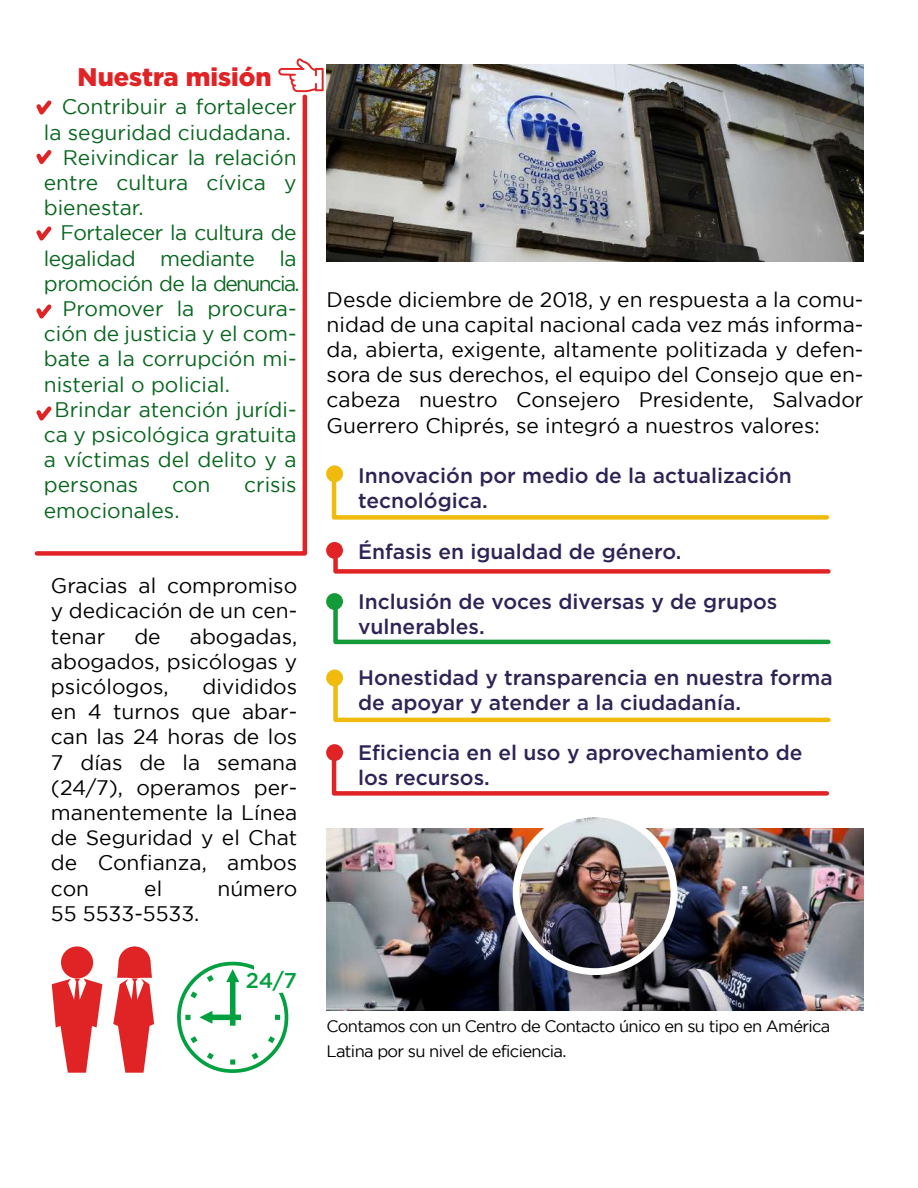
<style>
.page{position:relative;width:918px;height:1188px;background:#fff}
.page>*{position:absolute;margin:0;border:0;box-sizing:border-box;transform-origin:0 0}
.t1{font:900 25.5px "Gotham";color:#e02426}
.t2{font:500 21.45px "Gotham";color:#03a041}
.t3{font:21px/25.2px "Gotham";color:#000;text-align:justify}
.t4{font:21px "Gotham";color:#08661e}
.t5{font:500 21px/25.2px "Gotham";color:#2f2355}
.t6{font:21px "Gotham";letter-spacing:-.02em;color:#08661e}
.t7{font:16.5px/25.2px "Gotham";letter-spacing:-.04em;color:#000}
</style>
<div class="page">
<svg style="left:52px;top:979px;width:50px;height:94px"></svg>
<div style="left:61px;top:946px;width:32px;height:33px;background:#e02426;border-radius:50%"></div>
<svg style="left:113px;top:946px;width:41px;height:127px"></svg>
<svg style="left:326px;top:465px;width:17px;height:17px"></svg>
<svg style="left:326px;top:744px;width:17px;height:17px"></svg>
<div style="left:326px;top:669px;width:17px;height:17px;background:#f0bb0d;border-radius:50%"></div>
<div style="left:326px;top:593px;width:17px;height:17px;background:#139b39;border-radius:50%"></div>
<div style="left:326px;top:542px;width:17px;height:17px;background:#e02426;border-radius:50%"></div>
<svg style="left:34px;top:92px;width:274px;height:464px"></svg>
<svg style="left:330px;top:470px;width:500px;height:50px"></svg>
<svg style="left:330px;top:746px;width:500px;height:50px"></svg>
<svg style="left:331px;top:545px;width:500px;height:29px"></svg>
<svg style="left:331px;top:602px;width:500px;height:43px"></svg>
<svg style="left:331px;top:680px;width:500px;height:43px"></svg>
<svg style="left:278px;top:58px;width:46px;height:34px"></svg>
<svg style="left:34px;top:96px;width:22px;height:25px"></svg>
<svg style="left:34px;top:146px;width:22px;height:24px"></svg>
<svg style="left:34px;top:222px;width:22px;height:25px"></svg>
<svg style="left:34px;top:300px;width:22px;height:25px"></svg>
<svg style="left:34px;top:402px;width:22px;height:25px"></svg>
<img style="left:327px;top:64px;width:537px;height:198px">
<img style="left:327px;top:828px;width:536px;height:183px">
<div style="left:513px;top:810px;width:164px;height:165px;background:#fff;border-radius:50%"></div>
<img style="left:520px;top:817px;width:151px;height:151px;border-radius:75px">
<svg style="left:177px;top:962px;width:111px;height:111px"></svg>
<p class="t1" style="left:78px;top:62px;width:196px">Nuestra misión</p>
<p class="t4" style="left:62px;top:95px;width:236px">Contribuir a fortalecer</p>
<p class="t4" style="left:44px;top:121px;width:249px">la seguridad ciudadana.</p>
<p class="t4" style="left:63px;top:146px;width:235px">Reivindicar la relación</p>
<p class="t4" style="left:44px;top:171px;width:254px">entre cultura cívica y</p>
<p class="t4" style="left:44px;top:196px;width:101px">bienestar.</p>
<p class="t6" style="left:60px;top:221px;width:238px">Fortalecer la cultura de</p>
<p class="t6" style="left:44px;top:247px;width:254px">legalidad mediante la</p>
<p class="t6" style="left:44px;top:272px;width:257px">promoción de la denuncia.</p>
<p class="t4" style="left:62px;top:297px;width:236px">Promover la procura-</p>
<p class="t4" style="left:44px;top:322px;width:254px">ción de justicia y el com-</p>
<p class="t4" style="left:44px;top:347px;width:254px">bate a la corrupción mi-</p>
<p class="t4" style="left:44px;top:373px;width:188px">nisterial o policial.</p>
<p class="t4" style="left:55px;top:398px;width:244px">Brindar atención jurídi-</p>
<p class="t4" style="left:44px;top:423px;width:254px">ca y psicológica gratuita</p>
<p class="t4" style="left:44px;top:448px;width:254px">a víctimas del delito y a</p>
<p class="t4" style="left:44px;top:473px;width:96px">personas</p>
<p class="t4" style="left:172px;top:473px;width:40px">con</p>
<p class="t4" style="left:244px;top:473px;width:54px">crisis</p>
<p class="t4" style="left:44px;top:499px;width:137px">emocionales.</p>
<p class="t3" style="left:51px;top:573px;width:248px">Gracias al compromiso y dedicación de un cen&shy;tenar</p>
<p class="t3" style="left:51px;top:623px;width:248px;text-indent:139px">abogadas, abogados, psicólogas y psicólogos,</p>
<p class="t3" style="left:134px;top:623px;width:28px">de</p>
<p class="t3" style="left:51px;top:674px;width:248px;text-indent:152px">divididos en 4 turnos que abar&shy;can las 24 horas de los 7 días de la semana (24/7), operamos per&shy;manentemente la Línea de Seguridad y el Chat de Confianza, ambos con</p>
<p class="t3" style="left:144px;top:875px;width:19px">el</p>
<p class="t3" style="left:217px;top:875px;width:81px">número</p>
<p class="t3" style="left:51px;top:900px;width:150px">55 5533-5533.</p>
<p class="t2" style="left:246px;top:967px;width:52px">24/7</p>
<p class="t3" style="left:327px;top:286px;width:538px">Desde diciembre de 2018, y en respuesta a la comu&shy;nidad de una capital nacional cada vez más informa&shy;da, abierta, exigente, altamente politizada y defen&shy;sora de sus derechos, el equipo del Consejo que en&shy;cabeza nuestro Consejero Presidente, Salvador Guerrero Chiprés, se integró a nuestros valores:</p>
<p class="t5" style="left:358px;top:463px;width:435px">Innovación por medio de la actualización tecnológica.</p>
<p class="t5" style="left:358px;top:538px;width:325px">Énfasis en igualdad de género.</p>
<p class="t5" style="left:358px;top:589px;width:421px">Inclusión de voces diversas y de grupos vulnerables.</p>
<p class="t5" style="left:358px;top:664px;width:476px">Honestidad y transparencia en nuestra forma de apoyar y atender a la ciudadanía.</p>
<p class="t5" style="left:358px;top:740px;width:446px">Eficiencia en el uso y aprovechamiento de los recursos.</p>
<p class="t7" style="left:327px;top:1013px;width:505px">Contamos con un Centro de Contacto único en su tipo en América<br>Latina por su nivel de eficiencia.</p>
</div>
